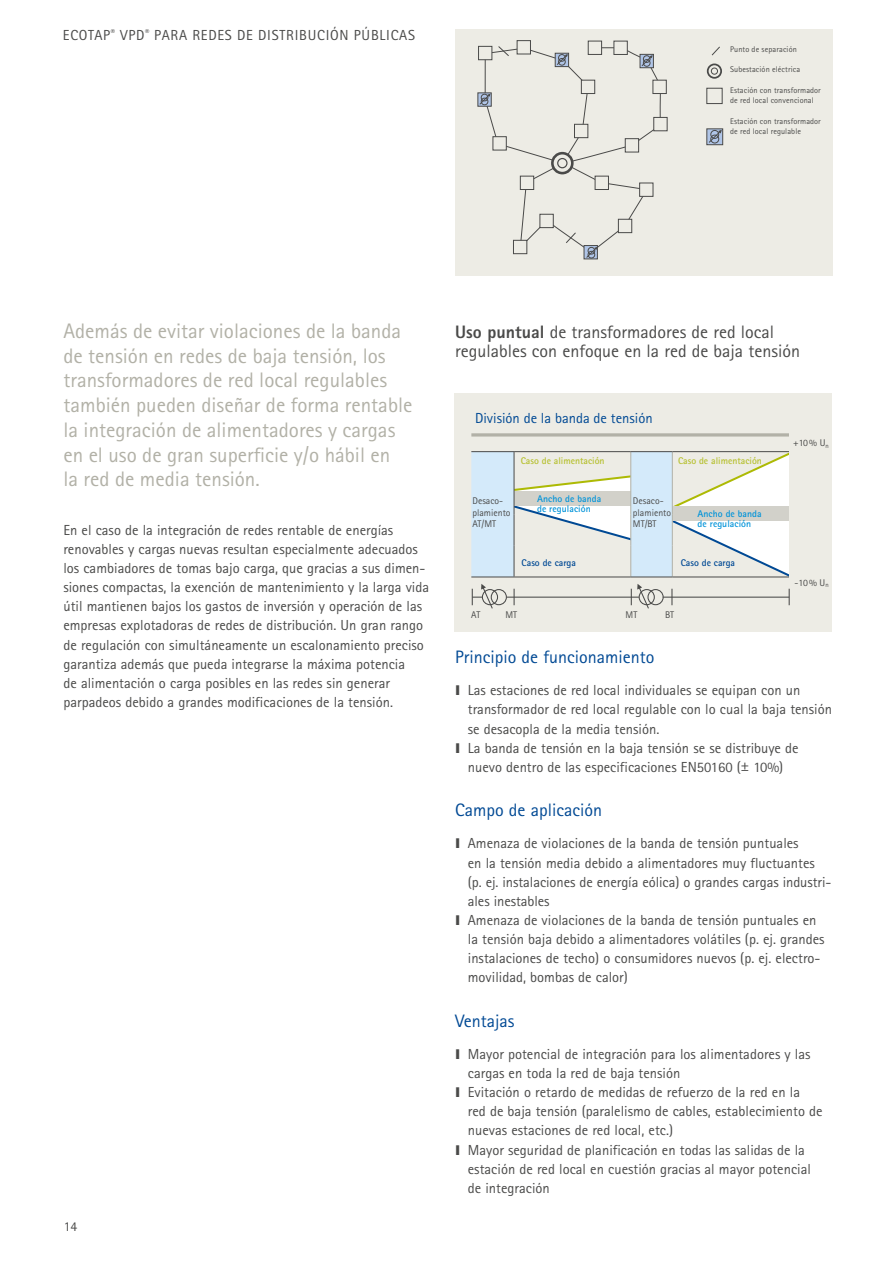
<style>
.page{position:relative;width:893px;height:1263px;background:#fff}
.page>*{position:absolute;margin:0;border:0;box-sizing:border-box;transform-origin:0 0}
.t1{font:21px/24.8px "Rotis Sans Serif Pro Cyr";color:#b2b1a7}
.Haupttext{font:18px/19.2px "Rotis Sans Serif Pro Cyr";color:#4a4a49}
.Haupttext-2{font:18px "Rotis Sans Serif Pro Cyr";color:#004994}
.Haupttext-3{font:14.55px/19.2px "Rotis Sans Serif Pro Cyr";color:#4a4a49}
.Haupttext-4{font:14.55px "Rotis Sans Serif Pro Cyr";letter-spacing:.05em;color:#4a4a49}
.t2{font:14.55px "Rotis Sans Serif Pro Cyr";color:#004994}
.t3{font:13.5px "Rotis Sans Serif Pro Cyr";color:#4a4a49}
.t4{font:9.75px/11.4px "Rotis Sans Serif Pro Cyr";color:#4a4a49}
.t5{font:700 9.75px/9.8px "Rotis Sans Serif Pro Cyr";letter-spacing:.005em;color:#0093d9}
.t6{font:700 9.75px "Rotis Sans Serif Pro Cyr";color:#b6c02f}
.t7{font:700 9.75px "Rotis Sans Serif Pro Cyr";color:#004994}
.t8{font:8.25px/10.4px "Rotis Sans Serif Pro Cyr";letter-spacing:.01em;color:#4a4a49}
.s1{font-weight:800}
.s2{font-family:"Arial";font-weight:900;font-size:13.5px}
</style>
<div class="page">
<div style="left:455px;top:30px;width:377px;height:246px;background:#edece5"></div>
<svg style="left:708px;top:64px;width:13px;height:14px"></svg>
<div style="left:707px;top:64px;width:15px;height:15px;border:2px solid #4a4a49;border-radius:50%"></div>
<svg style="left:711px;top:68px;width:6px;height:6px"></svg>
<div style="left:711px;top:68px;width:7px;height:7px;border:1px solid #4a4a49;border-radius:50%"></div>
<svg style="left:711px;top:46px;width:9px;height:10px"></svg>
<div style="left:706px;top:88px;width:16px;height:16px;background:#edece5;border:1px solid #4a4a49"></div>
<svg style="left:707px;top:129px;width:16px;height:16px"></svg>
<svg style="left:708px;top:130px;width:14px;height:13px"></svg>
<div style="left:478px;top:46px;width:14px;height:14px;background:#50504f"></div>
<div style="left:517px;top:40px;width:14px;height:14px;background:#edece5;border:1px solid #4a4a49"></div>
<div style="left:588px;top:41px;width:14px;height:14px;background:#edece5;border:1px solid #4a4a49"></div>
<div style="left:614px;top:41px;width:14px;height:14px;background:#edece5;border:1px solid #4a4a49"></div>
<div style="left:653px;top:80px;width:14px;height:14px;background:#edece5;border:1px solid #4a4a49"></div>
<div style="left:653px;top:117px;width:14px;height:14px;background:#edece5;border:1px solid #4a4a49"></div>
<svg style="left:478px;top:93px;width:1px;height:13px"></svg>
<svg style="left:479px;top:45px;width:182px;height:215px"></svg>
<div style="left:455px;top:393px;width:377px;height:239px;background:#edece5"></div>
<div style="left:482px;top:589px;width:16px;height:16px;border:1px solid #4a4a49;border-radius:50%"></div>
<div style="left:639px;top:589px;width:16px;height:16px;border:1px solid #4a4a49;border-radius:50%"></div>
<div style="left:491px;top:589px;width:16px;height:16px;border:1px solid #4a4a49;border-radius:50%"></div>
<div style="left:647px;top:589px;width:17px;height:16px;border:1px solid #4a4a49;border-radius:50%"></div>
<hr style="left:507px;top:597px;width:132px;height:1px;background:#4a4a49">
<hr style="left:663px;top:597px;width:126px;height:1px;background:#4a4a49">
<svg style="left:514px;top:589px;width:1px;height:16px"></svg>
<svg style="left:671px;top:589px;width:1px;height:16px"></svg>
<svg style="left:789px;top:589px;width:1px;height:16px"></svg>
<hr style="left:471px;top:433px;width:319px;height:3px;background:#b2b1a7">
<svg style="left:471px;top:452px;width:318px;height:126px"></svg>
<hr style="left:630px;top:452px;width:1px;height:31px;background:#b2b1a7">
<hr style="left:672px;top:452px;width:1px;height:31px;background:#b2b1a7">
<hr style="left:630px;top:483px;width:1px;height:31px;background:#b2b1a7">
<hr style="left:672px;top:483px;width:1px;height:31px;background:#b2b1a7">
<hr style="left:630px;top:514px;width:1px;height:32px;background:#b2b1a7">
<hr style="left:672px;top:514px;width:1px;height:32px;background:#b2b1a7">
<hr style="left:630px;top:546px;width:1px;height:30px;background:#b2b1a7">
<hr style="left:672px;top:546px;width:1px;height:30px;background:#b2b1a7">
<hr style="left:471px;top:576px;width:43px;height:1px;background:#4a4a49">
<hr style="left:471px;top:451px;width:43px;height:1px;background:#4a4a49">
<hr style="left:514px;top:451px;width:117px;height:1px;background:#4a4a49">
<hr style="left:631px;top:451px;width:41px;height:1px;background:#4a4a49">
<hr style="left:672px;top:451px;width:118px;height:1px;background:#4a4a49">
<hr style="left:514px;top:576px;width:117px;height:1px;background:#4a4a49">
<hr style="left:631px;top:576px;width:41px;height:1px;background:#4a4a49">
<hr style="left:672px;top:576px;width:118px;height:1px;background:#4a4a49">
<hr style="left:514px;top:452px;width:1px;height:31px;background:#4a4a49">
<hr style="left:514px;top:483px;width:1px;height:31px;background:#4a4a49">
<hr style="left:514px;top:514px;width:1px;height:32px;background:#4a4a49">
<hr style="left:514px;top:546px;width:1px;height:30px;background:#4a4a49">
<div style="left:789px;top:428px;width:6px;height:150px;background:#edece5"></div>
<svg style="left:472px;top:584px;width:22px;height:25px"></svg>
<svg style="left:631px;top:584px;width:19px;height:25px"></svg>
<p class="Haupttext-4" style="left:63px;top:26px;width:354px">ECOTAP<sup>®</sup> VPD<sup>®</sup> PARA REDES DE DISTRIBUCIÓN PÚBLICAS</p>
<p class="t8" style="left:730px;top:44px;width:68px">Punto de separación</p>
<p class="t8" style="left:730px;top:65px;width:72px">Subestación eléctrica</p>
<p class="t8" style="left:730px;top:85px;width:92px">Estación con transformador de red local convencional</p>
<p class="t8" style="left:730px;top:116px;width:92px">Estación con transformador de red local regulable</p>
<p class="t1" style="left:63px;top:318px;width:351px">Además de evitar violaciones de la banda de tensión en redes de baja tensión, los transformadores de red local regulables también pueden diseñar de forma rentable la integración de alimentadores y cargas en el uso de gran superficie y/o hábil en<br>la red de media tensión.</p>
<p class="Haupttext-3" style="left:63px;top:520px;width:367px">En el caso de la integración de redes rentable de energías renovables y cargas nuevas resultan especialmente adecuados los cambiadores de tomas bajo carga, que gracias a sus dimen&shy;siones compactas, la exención de mantenimiento y la larga vida útil mantienen bajos los gastos de inversión y operación de las empresas explotadoras de redes de distribución. Un gran rango de regulación con simultáneamente un escalonamiento preciso garantiza además que pueda integrarse la máxima potencia<br>de alimentación o carga posibles en las redes sin generar parpadeos debido a grandes modificaciones de la tensión.</p>
<p class="t3" style="left:64px;top:1218px;width:15px">14</p>
<p class="Haupttext" style="left:455px;top:322px;width:346px"><span class="s1">Uso puntual</span> de transformadores de red local regulables con enfoque en la red de baja tensión</p>
<p class="t2" style="left:475px;top:409px;width:179px">División de la banda de tensión</p>
<p class="t6" style="left:521px;top:455px;width:85px">Caso de alimentación</p>
<p class="t6" style="left:678px;top:455px;width:85px">Caso de alimentación</p>
<p class="t5" style="left:537px;top:494px;width:66px">Ancho de banda de regulación</p>
<p class="t4" style="left:472px;top:495px;width:40px">Desaco&shy;plamiento<br>AT/MT</p>
<p class="t4" style="left:633px;top:495px;width:40px">Desaco&shy;plamiento<br>MT/BT</p>
<p class="t5" style="left:697px;top:509px;width:66px">Ancho de banda de regulación</p>
<p class="t7" style="left:522px;top:556px;width:56px">Caso de carga</p>
<p class="t7" style="left:681px;top:556px;width:56px">Caso de carga</p>
<p class="t4" style="left:471px;top:609px;width:11px">AT</p>
<p class="t4" style="left:505px;top:609px;width:13px">MT</p>
<p class="t4" style="left:626px;top:609px;width:13px">MT</p>
<p class="t4" style="left:665px;top:609px;width:10px">BT</p>
<p class="t4" style="left:793px;top:437px;width:37px">+10% U<sub>n</sub></p>
<p class="t4" style="left:795px;top:577px;width:36px">-10% U<sub>n</sub></p>
<p class="Haupttext-2" style="left:455px;top:646px;width:201px">Principio de funcionamiento</p>
<p class="Haupttext-3" style="left:468px;top:681px;width:366px;text-indent:-13px"><span class="s2">I</span> Las estaciones de red local individuales se equipan con un transformador de red local regulable con lo cual la baja tensión se desacopla de la media tensión.</p>
<p class="Haupttext-3" style="left:455px;top:738px;width:345px;text-align:center"><span class="s2">I</span> La banda de tensión en la baja tensión se se distribuye de nuevo dentro de las especificaciones EN50160 (± 10%)</p>
<p class="Haupttext-2" style="left:455px;top:799px;width:148px">Campo de aplicación</p>
<p class="Haupttext-3" style="left:455px;top:834px;width:345px"><span class="s2">I</span> Amenaza de violaciones de la banda de tensión puntuales</p>
<p class="Haupttext-3" style="left:468px;top:853px;width:365px">en la tensión media debido a alimentadores muy fluctuantes (p. ej. instalaciones de energía eólica) o grandes cargas industri&shy;ales inestables</p>
<p class="Haupttext-3" style="left:468px;top:910px;width:358px;text-indent:-13px"><span class="s2">I</span> Amenaza de violaciones de la banda de tensión puntuales en la tensión baja debido a alimentadores volátiles (p. ej. grandes instalaciones de techo) o consumidores nuevos (p. ej. electro&shy;movilidad, bombas de calor)</p>
<p class="Haupttext-2" style="left:455px;top:1010px;width:61px">Ventajas</p>
<p class="Haupttext-3" style="left:468px;top:1044px;width:344px;text-indent:-13px"><span class="s2">I</span> Mayor potencial de integración para los alimentadores y las cargas en toda la red de baja tensión</p>
<p class="Haupttext-3" style="left:468px;top:1083px;width:356px;text-indent:-13px"><span class="s2">I</span> Evitación o retardo de medidas de refuerzo de la red en la<br>red de baja tensión (paralelismo de cables, establecimiento de nuevas estaciones de red local, etc.)</p>
<p class="Haupttext-3" style="left:468px;top:1140px;width:345px;text-indent:-13px"><span class="s2">I</span> Mayor seguridad de planificación en todas las salidas de la estación de red local en cuestión gracias al mayor potencial de integración</p>
</div>
